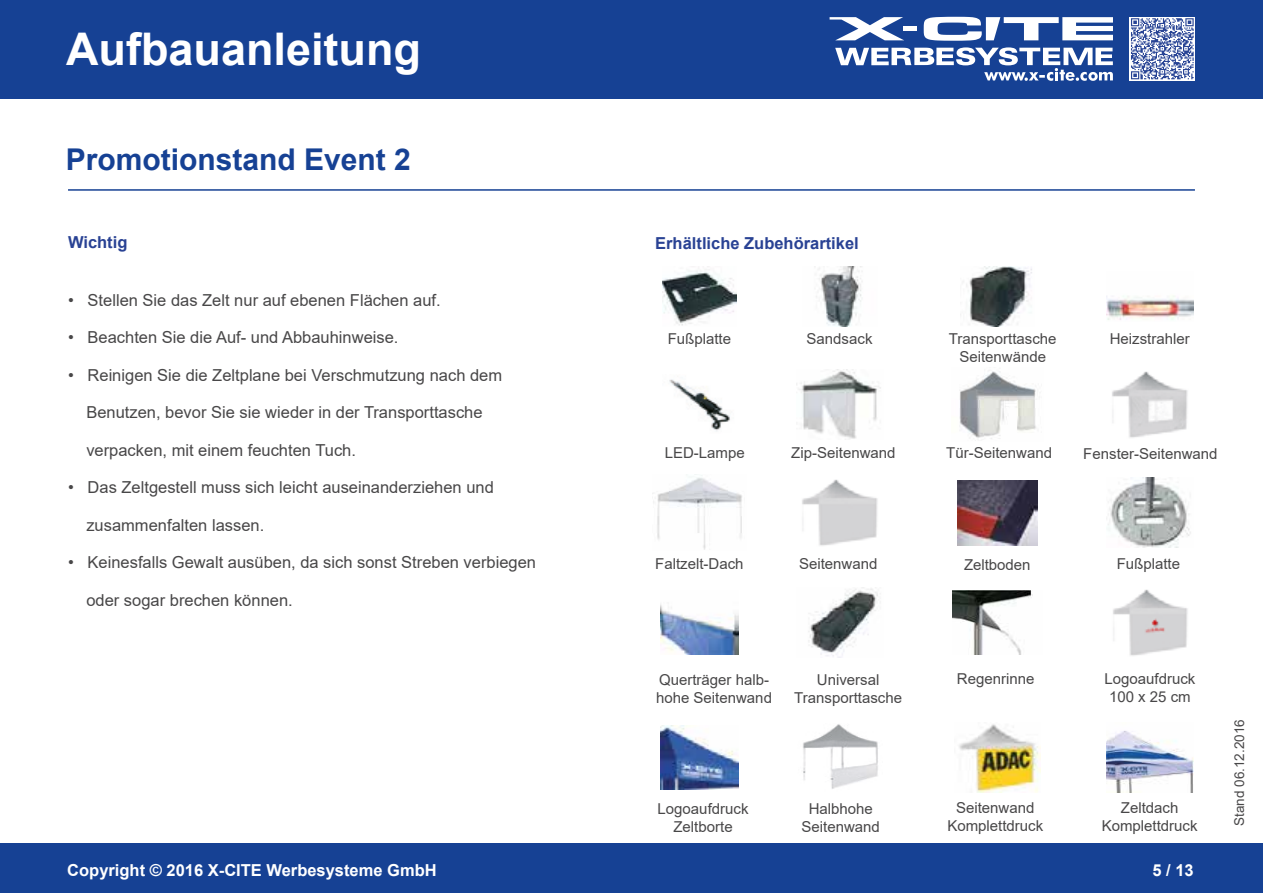
<style>
.page{position:relative;width:1263px;height:893px;background:#fff}
.page>*{position:absolute;margin:0;border:0;box-sizing:border-box;transform-origin:0 0}
.t1{font:700 45px "Arial";color:#fff}
.t2{font:700 30px "Arial";color:#164194}
.t3{font:16.5px "Arial";color:#484748}
.t4{font:700 16.5px "Arial";color:#fff}
.t5{font:700 16.5px "Arial";color:#294294}
.t6{font:15px/18px "Arial";color:#484748;text-align:center}
.t7{font:13.5px "Arial";color:#484748}
</style>
<div class="page">
<div style="left:0;top:0;width:1263px;height:98px;background:#164194"></div>
<div style="left:0;top:844px;width:1263px;height:49px;background:#164194"></div>
<svg style="left:924px;top:17px;width:189px;height:24px"></svg>
<svg style="left:829px;top:17px;width:75px;height:23px"></svg>
<div style="left:903px;top:26px;width:14px;height:5px;background:#fff"></div>
<svg style="left:835px;top:47px;width:278px;height:34px"></svg>
<svg style="left:1130px;top:17px;width:65px;height:63px"></svg>
<svg style="left:1131px;top:18px;width:63px;height:61px"></svg>
<hr style="left:68px;top:189px;width:1127px;height:2px;background:#164194">
<img style="left:662px;top:269px;width:75px;height:57px">
<img style="left:816px;top:267px;width:47px;height:60px">
<img style="left:960px;top:267px;width:72px;height:60px">
<img style="left:1107px;top:296px;width:86px;height:24px">
<img style="left:669px;top:379px;width:61px;height:53px">
<img style="left:799px;top:369px;width:82px;height:70px">
<img style="left:959px;top:370px;width:77px;height:69px">
<img style="left:1112px;top:371px;width:76px;height:67px">
<img style="left:652px;top:474px;width:90px;height:76px">
<img style="left:661px;top:605px;width:78px;height:49px">
<img style="left:661px;top:726px;width:78px;height:63px">
<img style="left:802px;top:479px;width:76px;height:67px">
<img style="left:808px;top:587px;width:70px;height:71px">
<img style="left:803px;top:724px;width:75px;height:65px">
<img style="left:957px;top:480px;width:80px;height:65px">
<img style="left:1108px;top:478px;width:83px;height:70px">
<img style="left:952px;top:591px;width:81px;height:63px">
<img style="left:1113px;top:589px;width:75px;height:67px">
<img style="left:959px;top:724px;width:81px;height:68px">
<img style="left:1107px;top:730px;width:86px;height:62px">
<h1 class="t1" style="left:66px;top:18px;width:357px">Aufbauanleitung</h1>
<h2 class="t2" style="left:66px;top:138px;width:347px">Promotionstand Event 2</h2>
<p class="t5" style="left:68px;top:231px;width:61px">Wichtig</p>
<p class="t3" style="left:68px;top:289px;width:374px">• Stellen Sie das Zelt nur auf ebenen Flächen auf.</p>
<p class="t3" style="left:68px;top:326px;width:332px">• Beachten Sie die Auf- und Abbauhinweise.</p>
<p class="t3" style="left:68px;top:364px;width:436px">• Reinigen Sie die Zeltplane bei Verschmutzung nach dem</p>
<p class="t3" style="left:86px;top:401px;width:398px">Benutzen, bevor Sie sie wieder in der Transporttasche</p>
<p class="t3" style="left:86px;top:439px;width:271px">verpacken, mit einem feuchten Tuch.</p>
<p class="t3" style="left:68px;top:476px;width:427px">• Das Zeltgestell muss sich leicht auseinanderziehen und</p>
<p class="t3" style="left:86px;top:514px;width:179px">zusammenfalten lassen.</p>
<p class="t3" style="left:68px;top:551px;width:470px">• Keinesfalls Gewalt ausüben, da sich sonst Streben verbiegen</p>
<p class="t3" style="left:86px;top:589px;width:208px">oder sogar brechen können.</p>
<p class="t4" style="left:67px;top:858px;width:371px">Copyright © 2016 X-CITE Werbesysteme GmbH</p>
<p class="t5" style="left:655px;top:231px;width:205px">Erhältliche Zubehörartikel</p>
<p class="t6" style="left:668px;top:330px;width:65px">Fußplatte</p>
<p class="t6" style="left:807px;top:330px;width:67px">Sandsack</p>
<p class="t6" style="left:949px;top:329px;width:109px">Transporttasche<br>Seitenwände</p>
<p class="t6" style="left:1110px;top:330px;width:82px">Heizstrahler</p>
<p class="t6" style="left:665px;top:444px;width:82px">LED-Lampe</p>
<p class="t6" style="left:791px;top:444px;width:106px">Zip-Seitenwand</p>
<p class="t6" style="left:946px;top:444px;width:107px">Tür-Seitenwand</p>
<p class="t6" style="left:1083px;top:444px;width:136px">Fenster-Seitenwand</p>
<p class="t6" style="left:655px;top:554px;width:90px">Faltzelt-Dach</p>
<p class="t6" style="left:799px;top:554px;width:80px">Seitenwand</p>
<p class="t6" style="left:964px;top:555px;width:68px">Zeltboden</p>
<p class="t6" style="left:1117px;top:555px;width:65px">Fußplatte</p>
<p class="t6" style="left:656px;top:671px;width:117px;text-align:left">Querträger halb&shy;hohe Seitenwand</p>
<p class="t6" style="left:794px;top:670px;width:109px">Universal<br>Transporttasche</p>
<p class="t6" style="left:957px;top:670px;width:79px">Regenrinne</p>
<p class="t6" style="left:1104px;top:670px;width:92px">Logoaufdruck<br>100 x 25 cm</p>
<p class="t6" style="left:658px;top:799px;width:92px">Logoaufdruck<br>Zeltborte</p>
<p class="t6" style="left:801px;top:799px;width:80px">Halbhohe<br>Seitenwand</p>
<p class="t6" style="left:947px;top:799px;width:97px">Seitenwand<br>Komplettdruck</p>
<p class="t6" style="left:1102px;top:799px;width:97px">Zeltdach<br>Komplettdruck</p>
<p class="t4" style="left:1152px;top:858px;width:43px">5 / 13</p>
<p class="t7" style="left:1230px;top:826px;width:108px;rotate:-90deg">Stand 06.12.2016</p>
</div>
